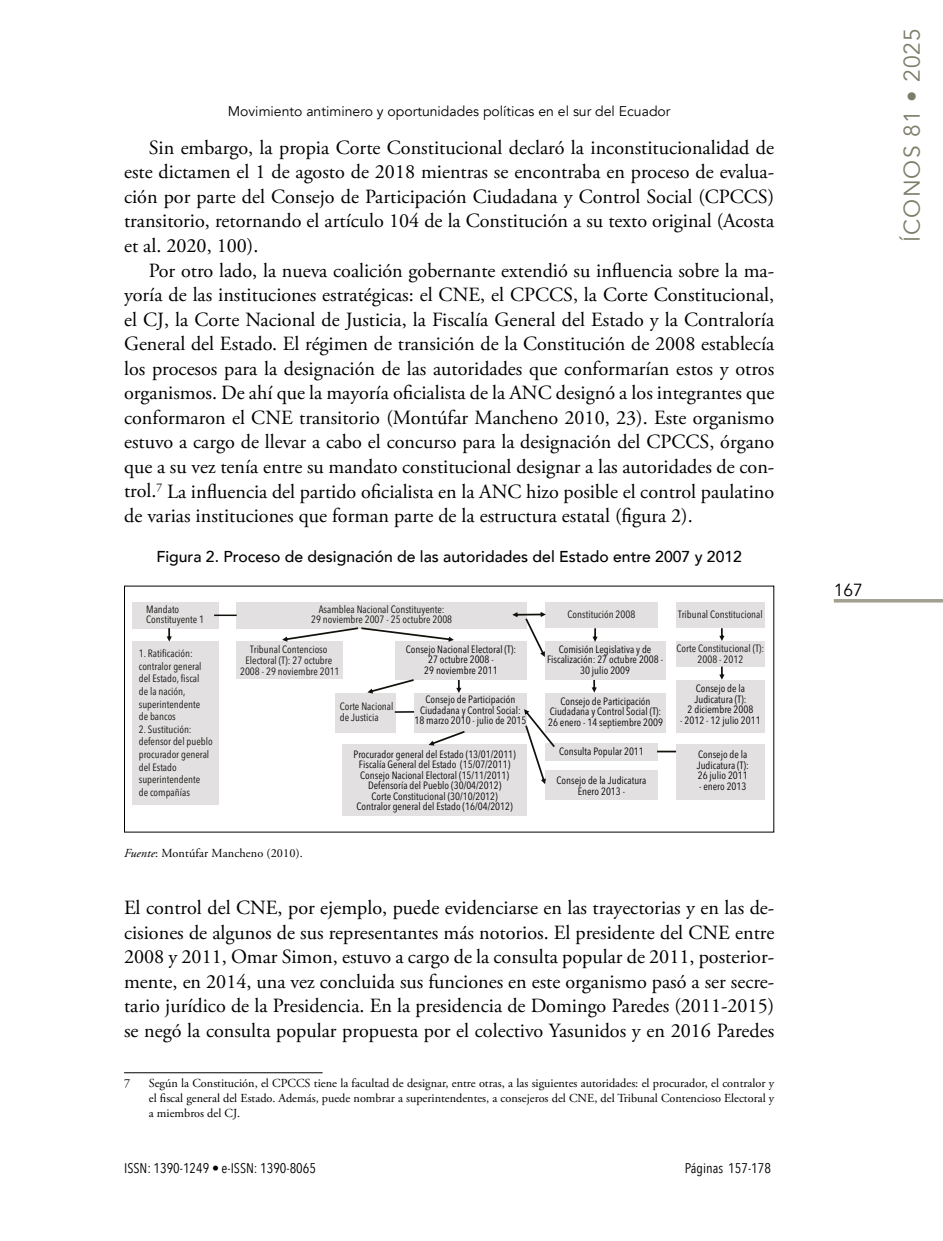
<style>
.page{position:relative;width:943px;height:1241px;background:#fff}
.page>*{position:absolute;margin:0;border:0;box-sizing:border-box;transform-origin:0 0}
.t1{font:22.75px "Avenir";letter-spacing:.05em;color:#7d7c69}
.t2{font:20.12px/24.5px "Adobe Garamond Pro";color:#000;text-align:justify}
.t3{font:17.5px "Avenir";color:#000}
.t4{font:500 15.75px "Avenir";color:#000}
.t5{font:14px "Avenir";color:#000}
.t6{font:14px "Avenir Next Condensed";color:#000}
.t7{font:12.25px/14.7px "Adobe Garamond Pro";color:#000;text-align:justify}
.t8{font:10.5px/10.5px "Avenir Next Condensed";color:#000;text-align:center}
.t9{font:10.5px/12.6px "Avenir Next Condensed";color:#12100b}
.s1{font-style:italic}
</style>
<div class="page">
<hr style="left:833px;top:599px;width:110px;height:3px;background:#a19f90">
<hr style="left:124px;top:1072px;width:198px;height:1px;background:#000">
<div style="left:132px;top:602px;width:86px;height:27px;background:#e2e0e1"></div>
<div style="left:236px;top:602px;width:291px;height:27px;background:#e2e0e1"></div>
<div style="left:545px;top:602px;width:113px;height:26px;background:#e2e0e1"></div>
<div style="left:676px;top:602px;width:88px;height:26px;background:#e2e0e1"></div>
<div style="left:132px;top:641px;width:86px;height:163px;background:#e2e0e1"></div>
<div style="left:236px;top:641px;width:107px;height:38px;background:#e2e0e1"></div>
<div style="left:395px;top:641px;width:132px;height:39px;background:#e2e0e1"></div>
<div style="left:545px;top:641px;width:120px;height:39px;background:#e2e0e1"></div>
<div style="left:676px;top:641px;width:88px;height:25px;background:#e2e0e1"></div>
<div style="left:676px;top:680px;width:88px;height:52px;background:#e2e0e1"></div>
<div style="left:336px;top:692px;width:60px;height:40px;background:#e2e0e1"></div>
<div style="left:414px;top:692px;width:113px;height:40px;background:#e2e0e1"></div>
<div style="left:545px;top:692px;width:120px;height:40px;background:#e2e0e1"></div>
<div style="left:342px;top:744px;width:185px;height:72px;background:#e2e0e1"></div>
<div style="left:545px;top:743px;width:112px;height:17px;background:#e2e0e1"></div>
<div style="left:676px;top:744px;width:88px;height:55px;background:#e2e0e1"></div>
<div style="left:545px;top:770px;width:113px;height:29px;background:#e2e0e1"></div>
<svg style="left:282px;top:627px;width:172px;height:14px"></svg>
<svg style="left:592px;top:628px;width:5px;height:13px"></svg>
<svg style="left:591px;top:680px;width:6px;height:12px"></svg>
<svg style="left:719px;top:628px;width:5px;height:13px"></svg>
<svg style="left:719px;top:666px;width:5px;height:13px"></svg>
<svg style="left:524px;top:709px;width:31px;height:75px"></svg>
<svg style="left:428px;top:731px;width:36px;height:14px"></svg>
<svg style="left:456px;top:680px;width:5px;height:13px"></svg>
<svg style="left:367px;top:679px;width:47px;height:14px"></svg>
<svg style="left:167px;top:628px;width:5px;height:13px"></svg>
<hr style="left:214px;top:614px;width:23px;height:2px;background:#12100b">
<svg style="left:395px;top:711px;width:19px;height:1px"></svg>
<svg style="left:657px;top:750px;width:19px;height:2px"></svg>
<svg style="left:512px;top:612px;width:34px;height:45px"></svg>
<p class="t5" style="left:228px;top:103px;width:444px">Movimiento antiminero y oportunidades políticas en el sur del Ecuador</p>
<p class="t2" style="left:124px;top:135px;width:651px;text-indent:25px">Sin embargo, la propia Corte Constitucional declaró la inconstitucionalidad de este dictamen el 1 de agosto de 2018 mientras se encontraba en proceso de evalua&shy;ción por parte del Consejo de Participación Ciudadana y Control Social (CPCCS) transitorio, retornando el artículo 104 de la Constitución a su texto original (Acosta et al. 2020, 100).</p>
<p class="t2" style="left:124px;top:259px;width:651px;text-indent:25px">Por otro lado, la nueva coalición gobernante extendió su influencia sobre la ma&shy;yoría de las instituciones estratégicas: el CNE, el CPCCS, la Corte Constitucional, el CJ, la Corte Nacional de Justicia, la Fiscalía General del Estado y la Contraloría General del Estado. El régimen de transición de la Constitución de 2008 establecía los procesos para la designación de las autoridades que conformarían estos y otros organismos. De ahí que la mayoría oficialista de la ANC designó a los integrantes que conformaron el CNE transitorio (Montúfar Mancheno 2010, 23). Este organismo estuvo a cargo de llevar a cabo el concurso para la designación del CPCCS, órgano que a su vez tenía entre su mandato constitucional designar a las autoridades de con&shy;trol.<sup>7</sup> La influencia del partido oficialista en la ANC hizo posible el control paulatino de varias instituciones que forman parte de la estructura estatal (figura 2).</p>
<p class="t4" style="left:156px;top:543px;width:587px">Figura 2. Proceso de designación de las autoridades del Estado entre 2007 y 2012</p>
<p class="t9" style="left:311px;top:603px;width:143px;line-height:10.5px;text-align:center">Asamblea Nacional Constituyente:<br>29 noviembre 2007 - 25 octubre 2008</p>
<p class="t9" style="left:146px;top:603px;width:59px;line-height:10.5px">Mandato<br>Constituyente 1</p>
<p class="t9" style="left:567px;top:607px;width:69px">Constitución 2008</p>
<p class="t9" style="left:678px;top:607px;width:86px">Tribunal Constitucional</p>
<p class="t9" style="left:139px;top:646px;width:64px">1. Ratificación: contralor general del Estado, fiscal de la nación, superintendente de bancos</p>
<p class="t9" style="left:139px;top:722px;width:75px">2. Sustitución: defensor del pueblo procurador general del Estado superintendente<br>de compañías</p>
<p class="t9" style="left:676px;top:642px;width:89px;line-height:10.5px;text-align:center">Corte Constitucional (T):<br>2008 - 2012</p>
<p class="t9" style="left:240px;top:644px;width:101px;line-height:10.5px;text-align:center">Tribunal Contencioso<br>Electoral (T): 27 octubre<br>2008 - 29 noviembre 2011</p>
<p class="t8" style="left:406px;top:643px;width:112px">Consejo Nacional Electoral (T):<br>27 octubre 2008 -<br>29 noviembre 2011</p>
<p class="t8" style="left:414px;top:693px;width:113px">Consejo de Participación<br>Ciudadana y Control Social:<br>18 marzo 2010 - julio de 2015</p>
<p class="t8" style="left:353px;top:748px;width:164px">Procurador general del Estado (13/01/2011)<br>Fiscalía General del Estado (15/07/2011)<br>Consejo Nacional Electoral (15/11/2011)<br>Defensoría del Pueblo (30/04/2012)<br>Corte Constitucional (30/10/2012)<br>Contralor general del Estado (16/04/2012)</p>
<p class="t8" style="left:547px;top:643px;width:117px">Comisión Legislativa y de<br>Fiscalización: 27 octubre 2008 -<br>30 julio 2009</p>
<p class="t8" style="left:548px;top:695px;width:116px">Consejo de Participación<br>Ciudadana y Control Social (T):<br>26 enero - 14 septiembre 2009</p>
<p class="t8" style="left:559px;top:745px;width:86px">Consulta Popular 2011</p>
<p class="t8" style="left:556px;top:774px;width:91px">Consejo de la Judicatura<br>Enero 2013 -</p>
<p class="t8" style="left:687px;top:682px;width:67px">Consejo de la<br>Judicatura (T):<br>2 diciembre 2008</p>
<p class="t8" style="left:680px;top:714px;width:82px">- 2012 - 12 julio 2011</p>
<p class="t8" style="left:696px;top:749px;width:54px;text-align:left">Consejo de la<br>Judicatura (T):<br>26 julio 2011</p>
<p class="t8" style="left:699px;top:780px;width:49px">- enero 2013</p>
<p class="t9" style="left:340px;top:700px;width:55px;line-height:10.5px">Corte Nacional de Justicia</p>
<p class="t7" style="left:124px;top:846px;width:180px"><span class="s1">Fuente</span>: Montúfar Mancheno (2010).</p>
<p class="t2" style="left:124px;top:896px;width:651px">El control del CNE, por ejemplo, puede evidenciarse en las trayectorias y en las de&shy;cisiones de algunos de sus representantes más notorios. El presidente del CNE entre 2008 y 2011, Omar Simon, estuvo a cargo de la consulta popular de 2011, posterior&shy;mente, en 2014, una vez concluida sus funciones en este organismo pasó a ser secre&shy;tario jurídico de la Presidencia. En la presidencia de Domingo Paredes (2011-2015) se negó la consulta popular propuesta por el colectivo Yasunidos y en 2016 Paredes</p>
<p class="t7" style="left:124px;top:1076px;width:8px">7</p>
<p class="t7" style="left:149px;top:1076px;width:627px">Según la Constitución, el CPCCS tiene la facultad de designar, entre otras, a las siguientes autoridades: el procurador, el contralor y el fiscal general del Estado. Además, puede nombrar a superintendentes, a consejeros del CNE, del Tribunal Contencioso Electoral y a miembros del CJ.</p>
<p class="t6" style="left:124px;top:1155px;width:193px">ISSN: 1390-1249 • e-ISSN: 1390-8065</p>
<p class="t6" style="left:685px;top:1155px;width:88px">Páginas 157-178</p>
<p class="t1" style="left:898px;top:242px;width:215px;rotate:-90deg">ÍCONOS 81 • 2025</p>
<p class="t3" style="left:833px;top:579px;width:31px">167</p>
</div>
